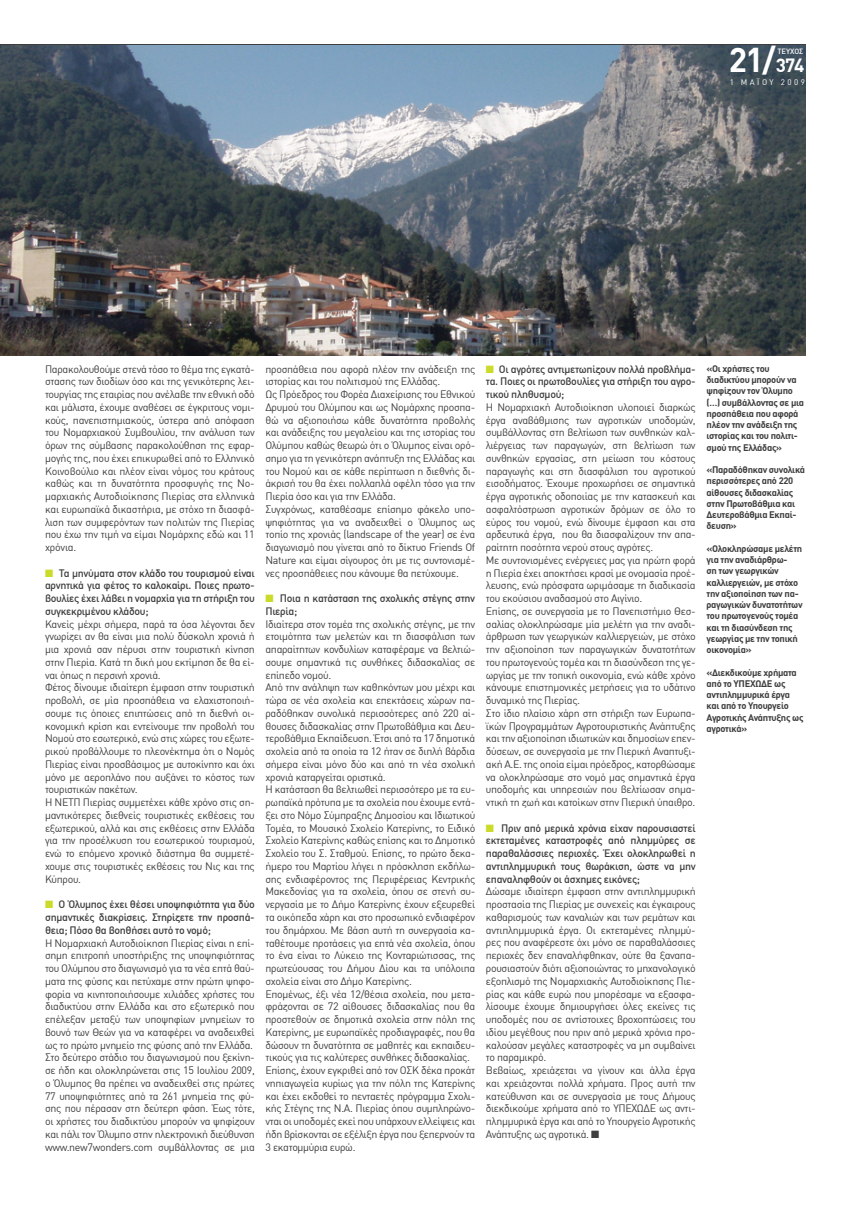
<style>
.page{position:relative;width:851px;height:1205px;background:#fff}
.page>*{position:absolute;margin:0;border:0;box-sizing:border-box;transform-origin:0 0}
.t1{font:700 33.75px "DIN Greek";color:#fff}
.t2{font:10.62px/12.8px "DIN Greek";letter-spacing:-.03em;color:#3e3e3f}
.t3{font:500 10.62px/12.8px "DIN Greek";letter-spacing:-.03em;color:#3e3e3f;text-align:justify}
.t4{font:700 9.38px/11.2px "DIN Greek";letter-spacing:-.03em;color:#3e3e3f}
.t5{font:8px "DIN Greek";letter-spacing:.31em;color:#fff}
.t6{font:500 7.5px "DIN Greek";color:#fff}
.s1{font-size:18.75px}
.s2{color:#cadb2a}
</style>
<div class="page">
<img style="left:0;top:45px;width:805px;height:310px">
<h1 class="t1" style="left:728px;top:40px;width:77px">21/<span class="s1">374</span></h1>
<p class="t5" style="left:729px;top:77px;width:77px">1 MAΪOY 2009</p>
<p class="t6" style="left:777px;top:47px;width:27px">ΤΕΥΧΟΣ</p>
<p class="t2" style="left:45px;top:362px;width:211px;text-align:justify">Παρακολουθούμε στενά τόσο το θέμα της εγκατά&shy;στασης των διοδίων όσο και της γενικότερης λει&shy;τουργίας της εταιρίας που ανέλαβε την εθνική οδό και μάλιστα, έχουμε αναθέσει σε έγκριτους νομι&shy;κούς, πανεπιστημιακούς, ύστερα από απόφαση του Νομαρχιακού Συμβουλίου, την ανάλυση των όρων της σύμβασης παρακολούθηση της εφαρ&shy;μογής της, που έχει επικυρωθεί από το Ελληνικό Κοινοβούλιο και πλέον είναι νόμος του κράτους καθώς και τη δυνατότητα προσφυγής της Νο&shy;μαρχιακής Αυτοδιοίκησης Πιερίας στα ελληνικά και ευρωπαϊκά δικαστήρια, με στόχο τη διασφά&shy;λιση των συμφερόντων των πολιτών της Πιερίας που έχω την τιμή να είμαι Νομάρχης εδώ και 11 χρόνια.</p>
<p class="t3" style="left:45px;top:566px;width:211px"><span class="s2">■</span> Τα μηνύματα στον κλάδο του τουρισμού είναι αρνητικά για φέτος το καλοκαίρι. Ποιες πρωτο&shy;βουλίες έχει λάβει η νομαρχία για τη στήριξη του συγκεκριμένου κλάδου;</p>
<p class="t2" style="left:45px;top:617px;width:211px">Κανείς μέχρι σήμερα, παρά τα όσα λέγονται δεν γνωρίζει αν θα είναι μια πολύ δύσκολη χρονιά ή μια χρονιά σαν πέρυσι στην τουριστική κίνηση στην Πιερία. Κατά τη δική μου εκτίμηση δε θα εί&shy;ναι όπως η περσινή χρονιά.<br>Φέτος δίνουμε ιδιαίτερη έμφαση στην τουριστική προβολή, σε μία προσπάθεια να ελαχιστοποιή&shy;σουμε τις όποιες επιπτώσεις από τη διεθνή οι&shy;κονομική κρίση και εντείνουμε την προβολή του Νομού στο εσωτερικό, ενώ στις χώρες του εξωτε&shy;ρικού προβάλλουμε το πλεονέκτημα ότι ο Νομός Πιερίας είναι προσβάσιμος με αυτοκίνητο και όχι μόνο με αεροπλάνο που αυξάνει το κόστος των τουριστικών πακέτων.<br>Η ΝΕΤΠ Πιερίας συμμετέχει κάθε χρόνο στις ση&shy;μαντικότερες διεθνείς τουριστικές εκθέσεις του εξωτερικού, αλλά και στις εκθέσεις στην Ελλάδα για την προσέλκυση του εσωτερικού τουρισμού, ενώ το επόμενο χρονικό διάστημα θα συμμετέ&shy;χουμε στις τουριστικές εκθέσεις του Νις και της Κύπρου.</p>
<p class="t3" style="left:45px;top:898px;width:211px"><span class="s2">■</span> Ο Όλυμπος έχει θέσει υποψηφιότητα για δύο σημαντικές διακρίσεις. Στηρίζετε την προσπά&shy;θεια; Πόσο θα βοηθήσει αυτό το νομό;</p>
<p class="t2" style="left:45px;top:936px;width:211px">Η Νομαρχιακή Αυτοδιοίκηση Πιερίας είναι η επί&shy;σημη επιτροπή υποστήριξης της υποψηφιότητας του Ολύμπου στο διαγωνισμό για τα νέα επτά θαύ&shy;ματα της φύσης και πετύχαμε στην πρώτη ψηφο&shy;φορία να κινητοποιήσουμε χιλιάδες χρήστες του διαδικτύου στην Ελλάδα και στο εξωτερικό που επέλεξαν μεταξύ των υποψηφίων μνημείων το βουνό των Θεών για να καταφέρει να αναδειχθεί ως το πρώτο μνημείο της φύσης από την Ελλάδα.<br>Στο δεύτερο στάδιο του διαγωνισμού που ξεκίνη&shy;σε ήδη και ολοκληρώνεται στις 15 Ιουλίου 2009, ο Όλυμπος θα πρέπει να αναδειχθεί στις πρώτες 77 υποψηφιότητες από τα 261 μνημεία της φύ&shy;σης που πέρασαν στη δεύτερη φάση. Έως τότε, οι χρήστες του διαδικτύου μπορούν να ψηφίζουν και πάλι τον Όλυμπο στην ηλεκτρονική διεύθυνση www.new7wonders.com συμβάλλοντας σε μια</p>
<p class="t2" style="left:265px;top:362px;width:211px">προσπάθεια που αφορά πλέον την ανάδειξη της ιστορίας και του πολιτισμού της Ελλάδας.<br>Ως Πρόεδρος του Φορέα Διαχείρισης του Εθνικού Δρυμού του Ολύμπου και ως Νομάρχης προσπα&shy;θώ να αξιοποιήσω κάθε δυνατότητα προβολής και ανάδειξης του μεγαλείου και της ιστορίας του Ολύμπου καθώς θεωρώ ότι ο Όλυμπος είναι ορό&shy;σημο για τη γενικότερη ανάπτυξη της Ελλάδας και του Νομού και σε κάθε περίπτωση η διεθνής δι&shy;άκρισή του θα έχει πολλαπλά οφέλη τόσο για την Πιερία όσο και για την Ελλάδα.<br>Συγχρόνως, καταθέσαμε επίσημο φάκελο υπο&shy;ψηφιότητας για να αναδειχθεί ο Όλυμπος ως τοπίο της χρονιάς (landscape of the year) σε ένα διαγωνισμό που γίνεται από το δίκτυο Friends Of Nature και είμαι σίγουρος ότι με τις συντονισμέ&shy;νες προσπάθειες που κάνουμε θα πετύχουμε.</p>
<p class="t3" style="left:265px;top:592px;width:211px"><span class="s2">■</span> Ποια η κατάσταση της σχολικής στέγης στην<br>Πιερία;</p>
<p class="t2" style="left:265px;top:617px;width:211px">Ιδιαίτερα στον τομέα της σχολικής στέγης, με την ετοιμότητα των μελετών και τη διασφάλιση των απαραίτητων κονδυλίων καταφέραμε να βελτιώ&shy;σουμε σημαντικά τις συνθήκες διδασκαλίας σε επίπεδο νομού.<br>Από την ανάληψη των καθηκόντων μου μέχρι και τώρα σε νέα σχολεία και επεκτάσεις χώρων πα&shy;ραδόθηκαν συνολικά περισσότερες από 220 αί&shy;θουσες διδασκαλίας στην Πρωτοβάθμια και Δευ&shy;τεροβάθμια Εκπαίδευση. Έτσι από τα 17 δημοτικά σχολεία από τα οποία τα 12 ήταν σε διπλή βάρδια σήμερα είναι μόνο δύο και από τη νέα σχολική χρονιά καταργείται οριστικά.<br>Η κατάσταση θα βελτιωθεί περισσότερο με τα ευ&shy;ρωπαϊκά πρότυπα με τα σχολεία που έχουμε εντά&shy;ξει στο Νόμο Σύμπραξης Δημοσίου και Ιδιωτικού Τομέα, το Μουσικό Σχολείο Κατερίνης, το Ειδικό Σχολείο Κατερίνης καθώς επίσης και το Δημοτικό Σχολείο του Σ. Σταθμού. Επίσης, το πρώτο δεκα&shy;ήμερο του Μαρτίου λήγει η πρόσκληση εκδήλω&shy;σης ενδιαφέροντος της Περιφέρειας Κεντρικής Μακεδονίας για τα σχολεία, όπου σε στενή συ&shy;νεργασία με το Δήμο Κατερίνης έχουν εξευρεθεί τα οικόπεδα χάρη και στο προσωπικό ενδιαφέρον του δημάρχου. Με βάση αυτή τη συνεργασία κα&shy;ταθέτουμε προτάσεις για επτά νέα σχολεία, όπου το ένα είναι το Λύκειο της Κονταριώτισσας, της πρωτεύουσας του Δήμου Δίου και τα υπόλοιπα σχολεία είναι στο Δήμο Κατερίνης.<br>Επομένως, έξι νέα 12/θέσια σχολεία, που μετα&shy;φράζονται σε 72 αίθουσες διδασκαλίας που θα προστεθούν σε δημοτικά σχολεία στην πόλη της Κατερίνης, με ευρωπαϊκές προδιαγραφές, που θα δώσουν τη δυνατότητα σε μαθητές και εκπαιδευ&shy;τικούς για τις καλύτερες συνθήκες διδασκαλίας.<br>Επίσης, έχουν εγκριθεί από τον ΟΣΚ δέκα προκάτ νηπιαγωγεία κυρίως για την πόλη της Κατερίνης και έχει εκδοθεί το πενταετές πρόγραμμα Σχολι&shy;κής Στέγης της Ν.Α. Πιερίας όπου συμπληρώνο&shy;νται οι υποδομές εκεί που υπάρχουν ελλείψεις και ήδη βρίσκονται σε εξέλιξη έργα που ξεπερνούν τα 3 εκατομμύρια ευρώ.</p>
<p class="t3" style="left:486px;top:362px;width:211px"><span class="s2">■</span> Οι αγρότες αντιμετωπίζουν πολλά προβλήμα&shy;τα. Ποιες οι πρωτοβουλίες για στήριξη του αγρο&shy;τικού πληθυσμού;</p>
<p class="t2" style="left:486px;top:401px;width:211px">Η Νομαρχιακή Αυτοδιοίκηση υλοποιεί διαρκώς έργα αναβάθμισης των αγροτικών υποδομών, συμβάλλοντας στη βελτίωση των συνθηκών καλ&shy;λιέργειας των παραγωγών, στη βελτίωση των συνθηκών εργασίας, στη μείωση του κόστους παραγωγής και στη διασφάλιση του αγροτικού εισοδήματος. Έχουμε προχωρήσει σε σημαντικά έργα αγροτικής οδοποιίας με την κατασκευή και ασφαλτόστρωση αγροτικών δρόμων σε όλο το εύρος του νομού, ενώ δίνουμε έμφαση και στα αρδευτικά έργα, που θα διασφαλίζουν την απα&shy;ραίτητη ποσότητα νερού στους αγρότες.<br>Με συντονισμένες ενέργειες μας για πρώτη φορά η Πιερία έχει αποκτήσει κρασί με ονομασία προέ&shy;λευσης, ενώ πρόσφατα ωριμάσαμε τη διαδικασία του εκούσιου αναδασμού στο Αιγίνιο.<br>Επίσης, σε συνεργασία με το Πανεπιστήμιο Θεσ&shy;σαλίας ολοκληρώσαμε μία μελέτη για την αναδι&shy;άρθρωση των γεωργικών καλλιεργειών, με στόχο την αξιοποίηση των παραγωγικών δυνατοτήτων του πρωτογενούς τομέα και τη διασύνδεση της γε&shy;ωργίας με την τοπική οικονομία, ενώ κάθε χρόνο κάνουμε επιστημονικές μετρήσεις για το υδάτινο δυναμικό της Πιερίας.<br>Στο ίδιο πλαίσιο χάρη στη στήριξη των Ευρωπα&shy;ϊκών Προγραμμάτων Αγροτουριστικής Ανάπτυξης και την αξιοποίηση ιδιωτικών και δημοσίων επεν&shy;δύσεων, σε συνεργασία με την Πιερική Αναπτυξι&shy;ακή Α.Ε. της οποία είμαι πρόεδρος, κατορθώσαμε να ολοκληρώσαμε στο νομό μας σημαντικά έργα υποδομής και υπηρεσιών που βελτίωσαν σημα&shy;ντική τη ζωή και κατοίκων στην Πιερική ύπαιθρο.</p>
<p class="t3" style="left:486px;top:821px;width:211px"><span class="s2">■</span> Πριν από μερικά χρόνια είχαν παρουσιαστεί εκτεταμένες καταστροφές από πλημμύρες σε παραθαλάσσιες περιοχές. Έχει ολοκληρωθεί η αντιπλημμυρική τους θωράκιση, ώστε να μην επαναληφθούν οι άσχημες εικόνες;</p>
<p class="t2" style="left:486px;top:885px;width:211px">Δώσαμε ιδιαίτερη έμφαση στην αντιπλημμυρική προστασία της Πιερίας με συνεχείς και έγκαιρους καθαρισμούς των καναλιών και των ρεμάτων και αντιπλημμυρικά έργα. Οι εκτεταμένες πλημμύ&shy;ρες που αναφέρεστε όχι μόνο σε παραθαλάσσιες περιοχές δεν επαναλήφθηκαν, ούτε θα ξαναπα&shy;ρουσιαστούν διότι αξιοποιώντας το μηχανολογικό εξοπλισμό της Νομαρχιακής Αυτοδιοίκησης Πιε&shy;ρίας και κάθε ευρώ που μπορέσαμε να εξασφα&shy;λίσουμε έχουμε δημιουργήσει όλες εκείνες τις υποδομές που σε αντίστοιχες βροχοπτώσεις του ιδίου μεγέθους που πριν από μερικά χρόνια προ&shy;καλούσαν μεγάλες καταστροφές να μη συμβαίνει το παραμικρό.<br>Βεβαίως, χρειάζεται να γίνουν και άλλα έργα και χρειάζονται πολλά χρήματα. Προς αυτή την κατεύθυνση και σε συνεργασία με τους Δήμους διεκδικούμε χρήματα από το ΥΠΕΧΩΔΕ ως αντι&shy;πλημμυρικά έργα και από το Υπουργείο Αγροτικής Ανάπτυξης ως αγροτικά. ■</p>
<p class="t4" style="left:706px;top:363px;width:99px">«Oι χρήστες του διαδικτύου μπορούν να ψηφίζουν τον Όλυμπο (…) συμβάλλοντας σε μια προσπάθεια που αφορά πλέον την ανάδειξη της ιστορίας και του πολιτι&shy;σμού της Ελλάδας»</p>
<p class="t4" style="left:706px;top:464px;width:100px">«Παραδόθηκαν συνολικά περισσότερες από 220 αίθουσες διδασκαλίας στην Πρωτοβάθμια και<br>Δευτεροβάθμια Εκπαί&shy;δευση»</p>
<p class="t4" style="left:706px;top:543px;width:98px">«Oλοκληρώσαμε μελέτη για την αναδιάρθρω-<br>ση των γεωργικών καλλιεργειών, με στόχο την αξιοποίηση των πα&shy;ραγωγικών δυνατοτήτων του πρωτογενούς τομέα και τη διασύνδεση της γεωργίας με την τοπική οικονομία»</p>
<p class="t4" style="left:706px;top:666px;width:98px">«Διεκδικούμε χρήματα από το ΥΠΕΧΩΔΕ ως αντιπλημμυρικά έργα και από το Υπουργείο<br>Αγροτικής Ανάπτυξης ως αγροτικά»</p>
</div>
